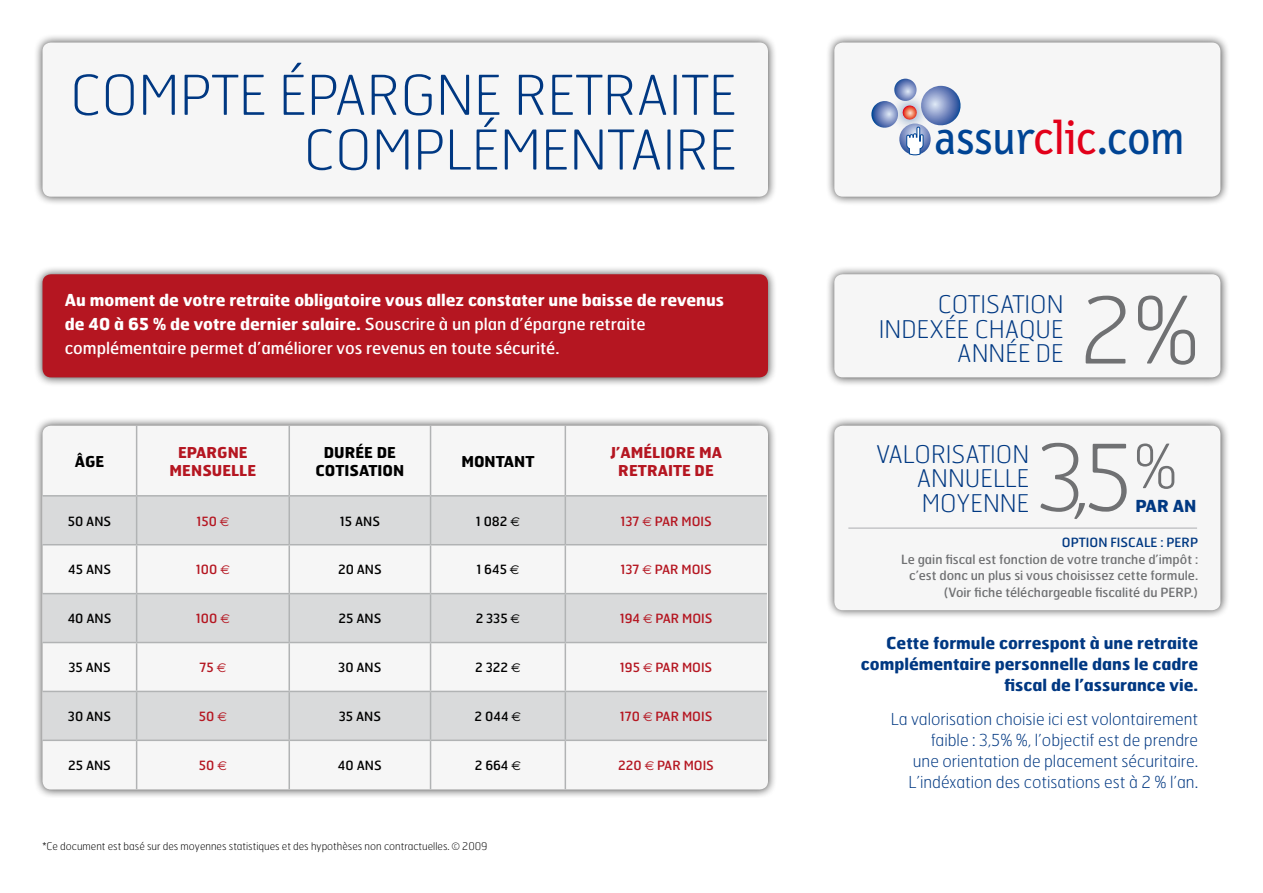
<style>
.page{position:relative;width:1263px;height:893px;background:#fff}
.page>*{position:absolute;margin:0;border:0;box-sizing:border-box;transform-origin:0 0}
.t1{font:100 91.35px "Hermes";color:#707173}
.t2{font:100 54.75px/54.8px "Hermes";color:#003882;text-align:right}
.t3{font:48px "Letter Gothic Text";color:#004494}
.t4{font:100 24.3px/24.3px "Hermes";color:#003882;text-align:right}
.t5{font:700 16.65px "Hermes";color:#003882}
.t6{font:700 16.5px/24px "Hermes";color:#fff}
.t7{font:100 16.5px/21px "Hermes";color:#003882;text-align:right}
.t8{font:700 16.5px/21px "Hermes";color:#003882;text-align:right}
.t9{font:700 15px/18px "Hermes";color:#b51621;text-align:center}
.t10{font:700 15px/18px "Hermes";color:#000;text-align:center}
.t11{font:12.75px/16.5px "Hermes";color:#707173;text-align:right}
.t12{font:12.75px "Hermes";color:#000}
.t13{font:12.75px "Hermes";color:#b51621}
.t14{font:12.75px "Hermes";color:#003882}
.t15{font:100 10.5px "Hermes";color:#000}
.s1{font-weight:400}
.s2{font-family:"Euro Sans"}
.s3{color:#e2001a}
</style>
<div class="page">
<div style="left:33px;top:33px;width:744px;height:172px;background:#000;opacity:.75"></div>
<div style="left:43px;top:43px;width:725px;height:154px;background:#f6f6f6;border-radius:9px"></div>
<div style="left:825px;top:265px;width:404px;height:121px;background:#000;opacity:.75"></div>
<div style="left:834px;top:274px;width:386px;height:103px;background:#f6f6f6;border-radius:9px"></div>
<div style="left:825px;top:33px;width:404px;height:172px;background:#000;opacity:.75"></div>
<div style="left:834px;top:43px;width:386px;height:154px;background:#f6f6f6;border-radius:9px"></div>
<div style="left:33px;top:416px;width:744px;height:382px;background:#000;opacity:.75"></div>
<div style="left:43px;top:426px;width:725px;height:363px;background:#f6f6f6;border-radius:9px"></div>
<svg style="left:43px;top:497px;width:724px;height:243px;fill:#d9dadb"></svg>
<hr style="left:136px;top:426px;width:1px;height:69px;background:#b1b3b4">
<hr style="left:288px;top:426px;width:2px;height:69px;background:#b1b3b4">
<hr style="left:430px;top:426px;width:1px;height:69px;background:#b1b3b4">
<hr style="left:565px;top:426px;width:1px;height:69px;background:#b1b3b4">
<hr style="left:43px;top:495px;width:94px;height:2px;background:#b1b3b4">
<hr style="left:137px;top:495px;width:152px;height:2px;background:#b1b3b4">
<hr style="left:136px;top:497px;width:1px;height:47px;background:#b1b3b4">
<hr style="left:289px;top:495px;width:141px;height:2px;background:#b1b3b4">
<hr style="left:288px;top:497px;width:2px;height:47px;background:#b1b3b4">
<hr style="left:430px;top:495px;width:135px;height:2px;background:#b1b3b4">
<hr style="left:430px;top:497px;width:1px;height:47px;background:#b1b3b4">
<hr style="left:565px;top:495px;width:202px;height:2px;background:#b1b3b4">
<hr style="left:565px;top:497px;width:1px;height:47px;background:#b1b3b4">
<hr style="left:43px;top:544px;width:94px;height:1px;background:#b1b3b4">
<hr style="left:137px;top:544px;width:152px;height:1px;background:#b1b3b4">
<hr style="left:136px;top:545px;width:1px;height:48px;background:#b1b3b4">
<hr style="left:289px;top:544px;width:141px;height:1px;background:#b1b3b4">
<hr style="left:288px;top:545px;width:2px;height:48px;background:#b1b3b4">
<hr style="left:430px;top:544px;width:135px;height:1px;background:#b1b3b4">
<hr style="left:430px;top:545px;width:1px;height:48px;background:#b1b3b4">
<hr style="left:565px;top:544px;width:202px;height:1px;background:#b1b3b4">
<hr style="left:565px;top:545px;width:1px;height:48px;background:#b1b3b4">
<hr style="left:43px;top:593px;width:94px;height:1px;background:#b1b3b4">
<hr style="left:137px;top:593px;width:152px;height:1px;background:#b1b3b4">
<hr style="left:136px;top:594px;width:1px;height:48px;background:#b1b3b4">
<hr style="left:289px;top:593px;width:141px;height:1px;background:#b1b3b4">
<hr style="left:288px;top:594px;width:2px;height:48px;background:#b1b3b4">
<hr style="left:430px;top:593px;width:135px;height:1px;background:#b1b3b4">
<hr style="left:430px;top:594px;width:1px;height:48px;background:#b1b3b4">
<hr style="left:565px;top:593px;width:202px;height:1px;background:#b1b3b4">
<hr style="left:565px;top:594px;width:1px;height:48px;background:#b1b3b4">
<hr style="left:43px;top:642px;width:94px;height:1px;background:#b1b3b4">
<hr style="left:137px;top:642px;width:152px;height:1px;background:#b1b3b4">
<hr style="left:136px;top:643px;width:1px;height:48px;background:#b1b3b4">
<hr style="left:289px;top:642px;width:141px;height:1px;background:#b1b3b4">
<hr style="left:288px;top:643px;width:2px;height:48px;background:#b1b3b4">
<hr style="left:430px;top:642px;width:135px;height:1px;background:#b1b3b4">
<hr style="left:430px;top:643px;width:1px;height:48px;background:#b1b3b4">
<hr style="left:565px;top:642px;width:202px;height:1px;background:#b1b3b4">
<hr style="left:565px;top:643px;width:1px;height:48px;background:#b1b3b4">
<hr style="left:43px;top:691px;width:94px;height:1px;background:#b1b3b4">
<hr style="left:137px;top:691px;width:152px;height:1px;background:#b1b3b4">
<hr style="left:136px;top:692px;width:1px;height:48px;background:#b1b3b4">
<hr style="left:289px;top:691px;width:141px;height:1px;background:#b1b3b4">
<hr style="left:288px;top:692px;width:2px;height:48px;background:#b1b3b4">
<hr style="left:430px;top:691px;width:135px;height:1px;background:#b1b3b4">
<hr style="left:430px;top:692px;width:1px;height:48px;background:#b1b3b4">
<hr style="left:565px;top:691px;width:202px;height:1px;background:#b1b3b4">
<hr style="left:565px;top:692px;width:1px;height:48px;background:#b1b3b4">
<hr style="left:43px;top:740px;width:94px;height:1px;background:#b1b3b4">
<hr style="left:137px;top:740px;width:152px;height:1px;background:#b1b3b4">
<hr style="left:136px;top:741px;width:1px;height:48px;background:#b1b3b4">
<hr style="left:289px;top:740px;width:141px;height:1px;background:#b1b3b4">
<hr style="left:288px;top:741px;width:2px;height:48px;background:#b1b3b4">
<hr style="left:430px;top:740px;width:135px;height:1px;background:#b1b3b4">
<hr style="left:430px;top:741px;width:1px;height:48px;background:#b1b3b4">
<hr style="left:565px;top:740px;width:202px;height:1px;background:#b1b3b4">
<hr style="left:565px;top:741px;width:1px;height:48px;background:#b1b3b4">
<div style="left:825px;top:416px;width:404px;height:203px;background:#000;opacity:.75"></div>
<div style="left:834px;top:426px;width:386px;height:184px;background:#f6f6f6;border-radius:9px"></div>
<hr style="left:848px;top:527px;width:349px;height:2px;background:#c5c6c8">
<div style="left:33px;top:265px;width:744px;height:121px;background:#000;opacity:.75"></div>
<div style="left:43px;top:274px;width:725px;height:103px;background:#b51621;border-radius:9px"></div>
<svg style="left:871px;top:79px;width:90px;height:77px"></svg>
<h2 class="t2" style="left:70px;top:66px;width:668px">COMPTE ÉPARGNE RETRAITE<br>COMPLÉMENTAIRE</h2>
<p class="t6" style="left:65px;top:287px;width:661px">Au moment de votre retraite obligatoire vous allez constater une baisse de revenus de 40 à 65 % de votre dernier salaire. <span class="s1">Souscrire à un plan d’épargne retraite complémentaire permet d’améliorer vos revenus en toute sécurité.</span></p>
<p class="t10" style="left:75px;top:452px;width:31px">ÂGE</p>
<p class="t9" style="left:170px;top:443px;width:88px">EPARGNE<br>MENSUELLE</p>
<p class="t10" style="left:315px;top:443px;width:90px">DURÉE DE<br>COTISATION</p>
<p class="t10" style="left:461px;top:452px;width:75px">MONTANT</p>
<p class="t9" style="left:610px;top:443px;width:113px">J’AMÉLIORE MA<br>RETRAITE DE</p>
<p class="t12" style="left:68px;top:513px;width:45px">50 ANS</p>
<p class="t13" style="left:196px;top:513px;width:35px">150 <span class="s2">E</span></p>
<p class="t12" style="left:340px;top:513px;width:42px">15 ANS</p>
<p class="t12" style="left:476px;top:513px;width:46px">1 082 <span class="s2">E</span></p>
<p class="t13" style="left:620px;top:513px;width:93px">137 <span class="s2">E</span> PAR MOIS</p>
<p class="t12" style="left:68px;top:562px;width:44px">45 ANS</p>
<p class="t13" style="left:196px;top:562px;width:35px">100 <span class="s2">E</span></p>
<p class="t12" style="left:338px;top:562px;width:45px">20 ANS</p>
<p class="t12" style="left:476px;top:562px;width:45px">1 645 <span class="s2">E</span></p>
<p class="t13" style="left:620px;top:562px;width:93px">137 <span class="s2">E</span> PAR MOIS</p>
<p class="t12" style="left:68px;top:610px;width:45px">40 ANS</p>
<p class="t13" style="left:196px;top:610px;width:35px">100 <span class="s2">E</span></p>
<p class="t12" style="left:338px;top:610px;width:44px">25 ANS</p>
<p class="t12" style="left:476px;top:610px;width:46px">2 335 <span class="s2">E</span></p>
<p class="t13" style="left:620px;top:610px;width:94px">194 <span class="s2">E</span> PAR MOIS</p>
<p class="t12" style="left:68px;top:659px;width:44px">35 ANS</p>
<p class="t13" style="left:199px;top:659px;width:28px">75 <span class="s2">E</span></p>
<p class="t12" style="left:338px;top:659px;width:45px">30 ANS</p>
<p class="t12" style="left:475px;top:659px;width:47px">2 322 <span class="s2">E</span></p>
<p class="t13" style="left:620px;top:659px;width:94px">195 <span class="s2">E</span> PAR MOIS</p>
<p class="t12" style="left:68px;top:708px;width:45px">30 ANS</p>
<p class="t13" style="left:199px;top:708px;width:30px">50 <span class="s2">E</span></p>
<p class="t12" style="left:339px;top:708px;width:44px">35 ANS</p>
<p class="t12" style="left:475px;top:708px;width:48px">2 044 <span class="s2">E</span></p>
<p class="t13" style="left:620px;top:708px;width:94px">170 <span class="s2">E</span> PAR MOIS</p>
<p class="t12" style="left:68px;top:757px;width:44px">25 ANS</p>
<p class="t13" style="left:199px;top:757px;width:30px">50 <span class="s2">E</span></p>
<p class="t12" style="left:338px;top:757px;width:45px">40 ANS</p>
<p class="t12" style="left:475px;top:757px;width:48px">2 664 <span class="s2">E</span></p>
<p class="t13" style="left:618px;top:757px;width:97px">220 <span class="s2">E</span> PAR MOIS</p>
<p class="t15" style="left:43px;top:840px;width:447px">*Ce document est basé sur des moyennes statistiques et des hypothèses non contractuelles. © 2009</p>
<h3 class="t3" style="left:935px;top:112px;width:251px">assur<span class="s3">clic</span>.com</h3>
<h3 class="t4" style="left:879px;top:292px;width:186px">COTISATION<br>INDEXÉE CHAQUE<br>ANNÉE DE</h3>
<h1 class="t1" style="left:1080px;top:273px;width:121px">2%</h1>
<h3 class="t4" style="left:917px;top:442px;width:114px;text-align:justify;text-indent:-41px">VALORISATION ANNUELLE MOYENNE</h3>
<h1 class="t1" style="left:1036px;top:420px;width:142px">3,5<sup>%</sup></h1>
<p class="t14" style="left:1062px;top:534px;width:138px">OPTION FISCALE : PERP</p>
<p class="t11" style="left:901px;top:550px;width:298px">Le gain fiscal est fonction de votre tranche d’impôt : c’est donc un plus si vous choisissez cette formule. (Voir fiche téléchargeable fiscalité du PERP.)</p>
<p class="t8" style="left:861px;top:632px;width:339px">Cette formule correspont à une retraite complémentaire personnelle dans le cadre fiscal de l’assurance vie.</p>
<p class="t7" style="left:891px;top:708px;width:309px">La valorisation choisie ici est volontairement faible : 3,5% %, l’objectif est de prendre<br>une orientation de placement sécuritaire.<br>L’indéxation des cotisations est à 2 % l’an.</p>
<p class="t5" style="left:1135px;top:495px;width:63px">PAR AN</p>
</div>
